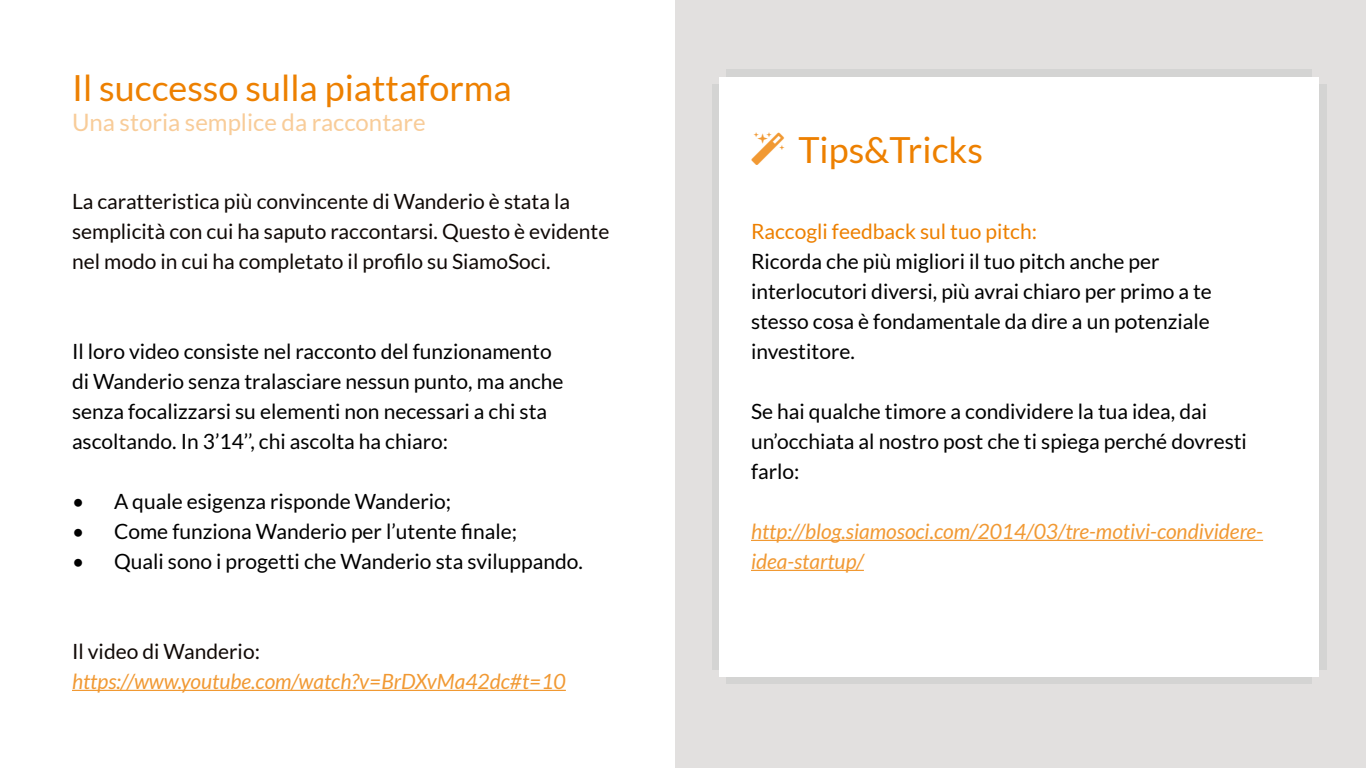
<style>
.page{position:relative;width:1366px;height:768px;background:#fff}
.page>*{position:absolute;margin:0;border:0;box-sizing:border-box;transform-origin:0 0}
.t1{font:36px "Lato";color:#ed8000}
.t2{font:24px "Lato";color:#f8cc99}
.t3{font:21px/30px "Lato";color:#000}
.t4{font:21px/30px "Lato";color:#100906}
.t5{font:italic 21px/30px "Lato";color:#f19933}
.t6{font:21px "Lato";color:#ed8000}
</style>
<div class="page">
<div style="left:675px;top:0;width:691px;height:768px;background:#e2e0df"></div>
<div style="left:712px;top:84px;width:614px;height:586px;background:#d4d4d3"></div>
<div style="left:726px;top:70px;width:586px;height:614px;background:#d4d4d3"></div>
<div style="left:719px;top:77px;width:600px;height:600px;background:#fff"></div>
<hr style="left:72px;top:690px;width:494px;height:1px;background:#f19933">
<hr style="left:751px;top:540px;width:512px;height:1px;background:#f19933">
<hr style="left:751px;top:570px;width:113px;height:1px;background:#f19933">
<h1 class="t1" style="left:72px;top:68px;width:441px">Il successo sulla piattaforma</h1>
<p class="t2" style="left:72px;top:109px;width:355px">Una storia semplice da raccontare</p>
<p class="t4" style="left:72px;top:186px;width:539px">La caratteristica più convincente di Wanderio è stata la semplicità con cui ha saputo raccontarsi. Questo è evidente nel modo in cui ha completato il profilo su SiamoSoci.</p>
<p class="t3" style="left:72px;top:336px;width:493px">Il loro video consiste nel racconto del funzionamento di Wanderio senza tralasciare nessun punto, ma anche senza focalizzarsi su elementi non necessari a chi sta ascoltando. In 3’14’’, chi ascolta ha chiaro:</p>
<p class="t3" style="left:72px;top:486px;width:381px">• A quale esigenza risponde Wanderio;</p>
<p class="t3" style="left:72px;top:516px;width:447px">• Come funziona Wanderio per l’utente finale;</p>
<p class="t3" style="left:72px;top:546px;width:513px">• Quali sono i progetti che Wanderio sta sviluppando.</p>
<p class="t4" style="left:72px;top:636px;width:189px">Il video di Wanderio:</p>
<p class="t5" style="left:72px;top:667px;width:495px">https://www.youtube.com/watch?v=BrDXvMa42dc#t=10</p>
<h1 class="t1" style="left:798px;top:130px;width:186px">Tips&amp;Tricks</h1>
<p class="t6" style="left:751px;top:220px;width:288px">Raccogli feedback sul tuo pitch:</p>
<p class="t3" style="left:751px;top:246px;width:462px">Ricorda che più migliori il tuo pitch anche per interlocutori diversi, più avrai chiaro per primo a te stesso cosa è fondamentale da dire a un potenziale investitore.</p>
<p class="t3" style="left:751px;top:396px;width:498px">Se hai qualche timore a condividere la tua idea, dai un’occhiata al nostro post che ti spiega perché dovresti farlo:</p>
<p class="t5" style="left:751px;top:517px;width:514px">http://blog.siamosoci.com/2014/03/tre-motivi-condividere&shy;idea-startup/</p>
</div>
